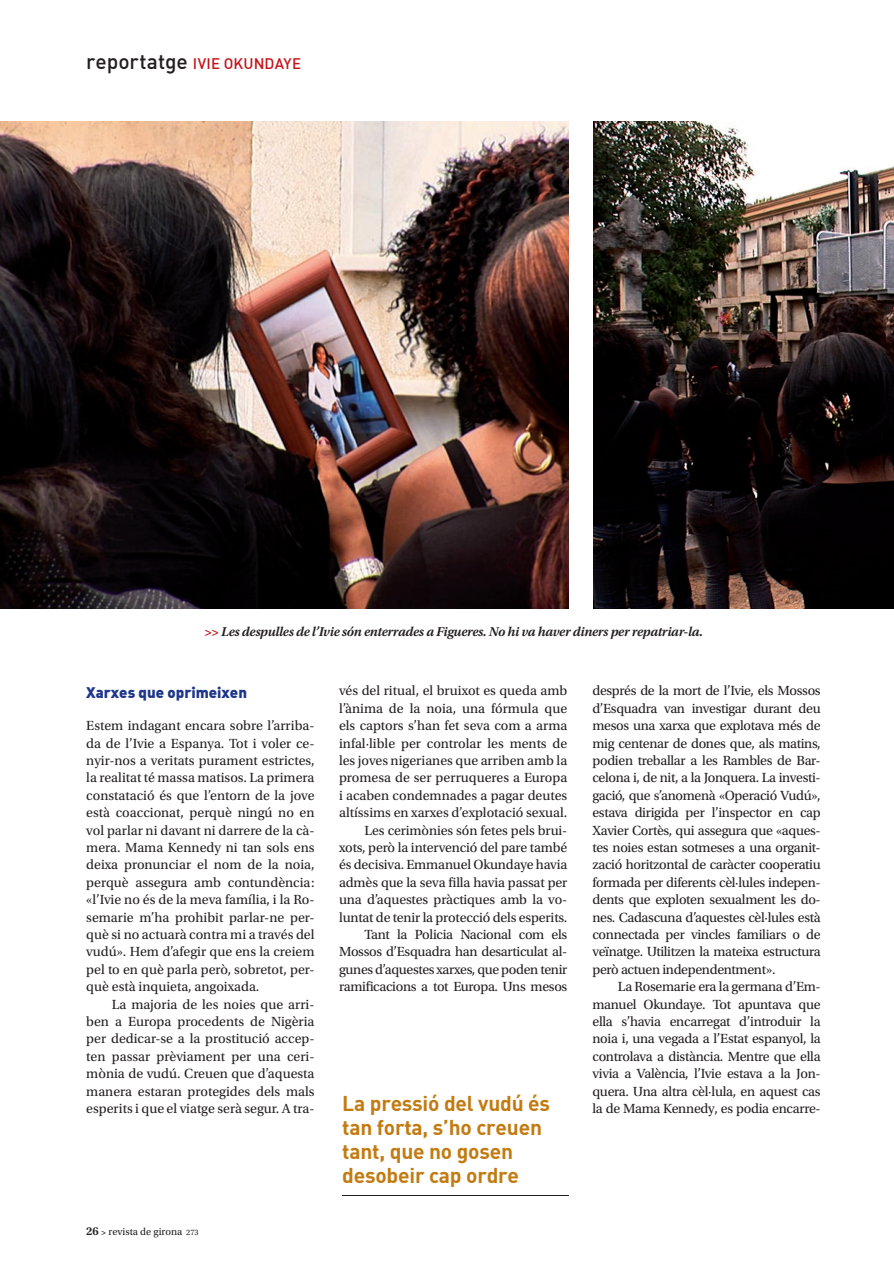
<style>
.page{position:relative;width:894px;height:1277px;background:#fff}
.page>*{position:absolute;margin:0;border:0;box-sizing:border-box;transform-origin:0 0}
.t1{font:21px/24px "DIN Bold";letter-spacing:-.01em;color:#c27b11}
.t2{font:15px "DIN Medium Alternate";letter-spacing:.005em;color:#c4121a}
.t3{font:15px "DIN Black Alternate";color:#1e358b}
.t4{font:13.95px/17.4px "Utopia Std";letter-spacing:-.01em;color:#231f20;text-align:justify}
.t5{font:italic 600 13.5px "Utopia Std";letter-spacing:-.02em;color:#231f20}
.t6{font:10.5px "Utopia Std";color:#231f20}
.s1{font-size:21px;color:#231f20}
.s2{color:#c4121a}
.s3{font-weight:600;font-size:12px}
.s4{font-weight:600;font-size:9px}
.s5{font-size:8.25px}
</style>
<div class="page">
<hr style="left:342px;top:1195px;width:226px;height:1px;background:#231f20">
<img style="left:594px;top:121px;width:300px;height:487px">
<img style="left:0;top:121px;width:568px;height:487px">
<p class="t2" style="left:86px;top:54px;width:216px"><span class="s1">reportatge</span> IVIE OKUNDAYE</p>
<p class="t5" style="left:204px;top:624px;width:500px"><span class="s2">&gt;&gt;</span> Les despulles de l’Ivie són enterrades a Figueres. No hi va haver diners per repatriar-la.</p>
<p class="t3" style="left:86px;top:682px;width:162px">Xarxes que oprimeixen</p>
<p class="t4" style="left:86px;top:717px;width:230px">Estem indagant encara sobre l’arriba&shy;da de l’Ivie a Espanya. Tot i voler ce&shy;nyir-nos a veritats purament estrictes, la realitat té massa matisos. La primera constatació és que l’entorn de la jove està coaccionat, perquè ningú no en vol parlar ni davant ni darrere de la cà&shy;mera. Mama Kennedy ni tan sols ens deixa pronunciar el nom de la noia, perquè assegura amb contundència: «l’Ivie no és de la meva família, i la Ro&shy;semarie m’ha prohibit parlar-ne per&shy;què si no actuarà contra mi a través del vudú». Hem d’afegir que ens la creiem pel to en què parla però, sobretot, per&shy;què està inquieta, angoixada.</p>
<p class="t4" style="left:86px;top:995px;width:230px;text-indent:26px">La majoria de les noies que arri&shy;ben a Europa procedents de Nigèria per dedicar-se a la prostitució accep&shy;ten passar prèviament per una ceri&shy;mònia de vudú. Creuen que d’aquesta manera estaran protegides dels mals esperits i que el viatge serà segur. A tra-</p>
<p class="t6" style="left:86px;top:1225px;width:114px"><span class="s3">26</span> <span class="s4">&gt;</span> revista de girona <span class="s5">273</span></p>
<p class="t4" style="left:339px;top:682px;width:230px;text-align:right">vés del ritual, el bruixot es queda amb l’ànima de la noia, una fórmula que els captors s’han fet seva com a arma infal·lible per controlar les ments de les joves nigerianes que arriben amb la promesa de ser perruqueres a Europa i acaben condemnades a pagar deutes altíssims en xarxes d’explotació sexual.<br>Les cerimònies són fetes pels brui&shy;xots, però la intervenció del pare també és decisiva. Emmanuel Okundaye havia admès que la seva filla havia passat per una d’aquestes pràctiques amb la vo&shy;luntat de tenir la protecció dels esperits.<br>Tant la Policia Nacional com els Mossos d’Esquadra han desarticulat al&shy;gunes d’aquestes xarxes, que poden tenir ramificacions a tot Europa. Uns mesos</p>
<h1 class="t1" style="left:342px;top:1090px;width:209px">La pressió del vudú és tan forta, s’ho creuen tant, que no gosen desobeir cap ordre</h1>
<p class="t4" style="left:592px;top:682px;width:230px">després de la mort de l’Ivie, els Mossos d’Esquadra van investigar durant deu mesos una xarxa que explotava més de mig centenar de dones que, als matins, podien treballar a les Rambles de Bar&shy;celona i, de nit, a la Jonquera. La investi&shy;gació, que s’anomenà «Operació Vudú», estava dirigida per l’inspector en cap Xavier Cortès, qui assegura que «aques&shy;tes noies estan sotmeses a una organit&shy;zació horitzontal de caràcter cooperatiu formada per diferents cèl·lules indepen&shy;dents que exploten sexualment les do&shy;nes. Cadascuna d’aquestes cèl·lules està connectada per vincles familiars o de veïnatge. Utilitzen la mateixa estructura però actuen independentment».</p>
<p class="t4" style="left:592px;top:978px;width:230px;text-indent:26px">La Rosemarie era la germana d’Em&shy;manuel Okundaye. Tot apuntava que ella s’havia encarregat d’introduir la noia i, una vegada a l’Estat espanyol, la controlava a distància. Mentre que ella vivia a València, l’Ivie estava a la Jon&shy;quera. Una altra cèl·lula, en aquest cas la de Mama Kennedy, es podia encarre-</p>
</div>
